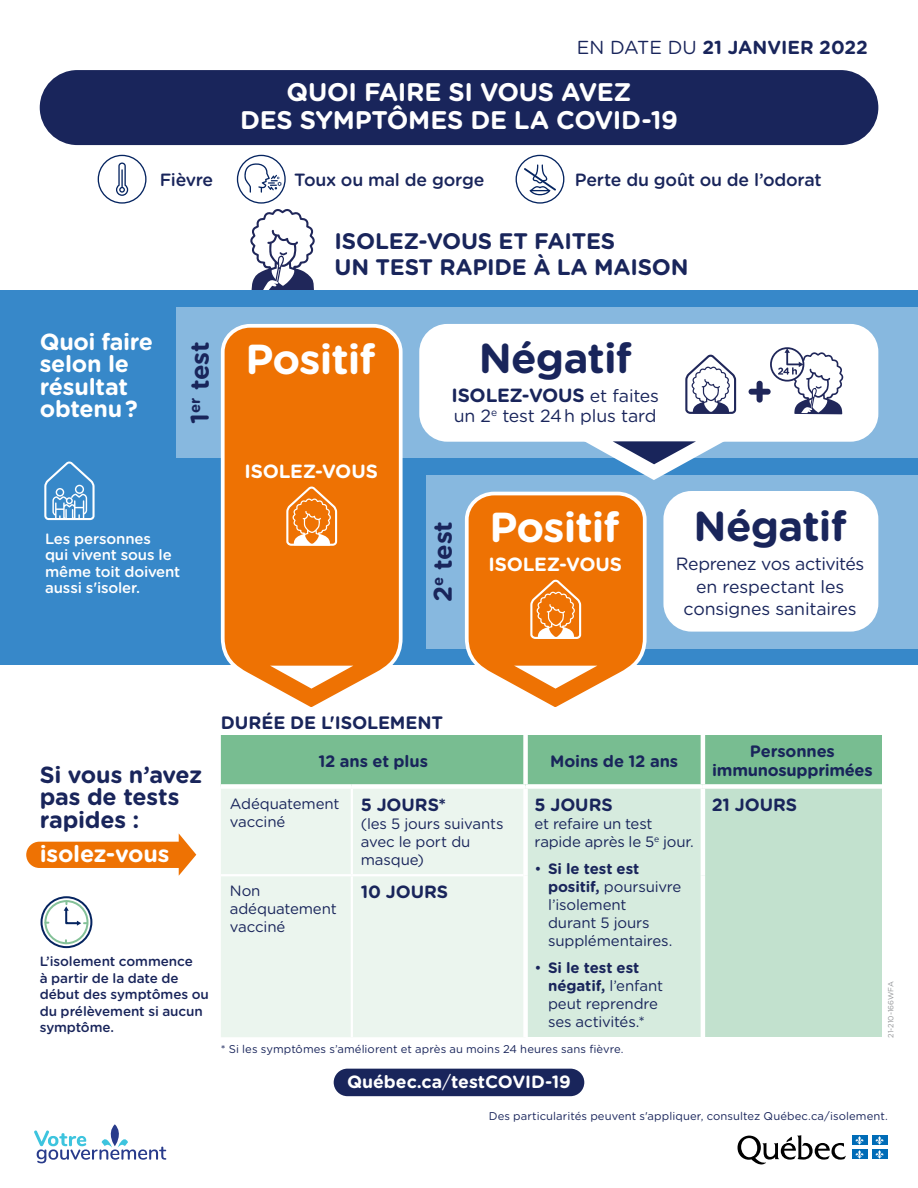
<style>
.page{position:relative;width:918px;height:1188px;background:#fff}
.page>*{position:absolute;margin:0;border:0;box-sizing:border-box;transform-origin:0 0}
.t1{font:700 42px "Gotham Rounded";letter-spacing:-.02em;color:#fff}
.t2{font:700 42px "Gotham Rounded";letter-spacing:-.02em;color:#19255b}
.t3{font:700 25.65px "Gotham Rounded";letter-spacing:-.01em;color:#19255b}
.t4{font:700 25.5px/28.5px "Gotham Rounded";letter-spacing:-.01em;color:#fff;text-align:center}
.t5{font:700 23.25px/22.4px "Gotham Rounded";letter-spacing:-.01em;color:#fff}
.t6{font:700 23.25px/22.4px "Gotham Rounded";letter-spacing:-.01em;color:#19255b}
.t7{font:700 22.5px/25.5px "Gotham Rounded";letter-spacing:-.01em;color:#19255b}
.t8{font:700 19.05px "Gotham Rounded";letter-spacing:-.01em;color:#fff}
.t9{font:700 19.05px "Gotham Rounded";letter-spacing:-.01em;color:#19255b}
.t10{font:700 18.9px "Gotham Rounded";color:#19255b}
.t11{font:700 18px "Gotham Rounded";letter-spacing:-.005em;color:#19255b}
.t12{font:17.7px/22.4px "Gotham Rounded";letter-spacing:-.01em;color:#19255b;text-align:center}
.t13{font:500 17.7px "Gotham Rounded";letter-spacing:-.01em;color:#19255b}
.TD{font:700 17.7px "Gotham Rounded";letter-spacing:-.005em;color:#19255b}
.L{font:700 17.7px "Gotham Rounded";color:#fff}
.TH{font:700 16.5px/18.8px "Gotham Rounded";letter-spacing:-.01em;color:#19255b;text-align:center}
.TD-2{font:15px/18px "Gotham Rounded";letter-spacing:-.01em;color:#19255b}
.t14{font:500 15px/16.5px "Gotham Rounded";letter-spacing:-.01em;color:#fff}
.t15{font:500 13.5px/16.5px "Gotham Rounded";letter-spacing:-.005em;color:#19255b}
.Note{font:11.25px "Gotham Rounded";letter-spacing:.01em;color:#19255b}
.t16{font:7.5px "Gotham Rounded";color:#939598}
.s1{font-weight:400}
.s2{font-weight:400;font-size:17.7px}
.s3{font-weight:700}
</style>
<div class="page">
<div style="left:0;top:290px;width:918px;height:375px;background:#3788c9"></div>
<div style="left:40px;top:70px;width:838px;height:75px;background:#19255b;border-radius:38px"></div>
<svg style="left:98px;top:155px;width:49px;height:49px"></svg>
<svg style="left:237px;top:155px;width:78px;height:135px"></svg>
<svg style="left:516px;top:155px;width:48px;height:49px"></svg>
<div style="left:177px;top:307px;width:741px;height:151px;background:#87b8df"></div>
<div style="left:427px;top:475px;width:491px;height:173px;background:#87b8df"></div>
<svg style="left:220px;top:324px;width:183px;height:383px;background:#ee8424"></svg>
<svg style="left:270px;top:666px;width:83px;height:23px"></svg>
<svg style="left:463px;top:491px;width:185px;height:216px"></svg>
<div style="left:421px;top:326px;width:455px;height:114px;background:#fff;border-radius:26px"></div>
<div style="left:419px;top:324px;width:459px;height:118px;border:4px solid #fff;border-radius:26px"></div>
<div style="left:665px;top:493px;width:211px;height:137px;background:#fff;border-radius:26px"></div>
<div style="left:663px;top:491px;width:215px;height:141px;border:4px solid #fff;border-radius:26px"></div>
<svg style="left:579px;top:438px;width:151px;height:42px"></svg>
<svg style="left:26px;top:833px;width:170px;height:43px"></svg>
<svg style="left:685px;top:354px;width:52px;height:60px"></svg>
<svg style="left:749px;top:381px;width:22px;height:22px"></svg>
<svg style="left:771px;top:348px;width:32px;height:33px"></svg>
<div style="left:770px;top:347px;width:34px;height:35px;border:2px solid #20275a;border-radius:50%"></div>
<svg style="left:778px;top:348px;width:65px;height:66px"></svg>
<div style="left:334px;top:1069px;width:250px;height:27px;background:#19255b;border-radius:14px"></div>
<div style="left:221px;top:735px;width:661px;height:49px;background:#78bd91"></div>
<div style="left:221px;top:789px;width:302px;height:248px;background:#ebf5ee"></div>
<div style="left:526px;top:786px;width:177px;height:251px;background:#d6ebde"></div>
<div style="left:703px;top:786px;width:179px;height:251px;background:#c2e1ce"></div>
<hr style="left:351px;top:789px;width:2px;height:85px;background:#fff">
<hr style="left:221px;top:874px;width:131px;height:2px;background:#fff">
<hr style="left:352px;top:874px;width:171px;height:2px;background:#fff">
<hr style="left:351px;top:876px;width:2px;height:161px;background:#fff">
<div style="left:523px;top:735px;width:5px;height:49px;background:#fff"></div>
<hr style="left:701px;top:735px;width:4px;height:49px;background:#fff">
<div style="left:523px;top:789px;width:5px;height:86px;background:#fff"></div>
<hr style="left:701px;top:789px;width:4px;height:86px;background:#fff">
<div style="left:523px;top:875px;width:5px;height:162px;background:#fff"></div>
<hr style="left:701px;top:875px;width:4px;height:162px;background:#fff">
<div style="left:526px;top:784px;width:177px;height:5px;background:#fff"></div>
<div style="left:703px;top:784px;width:179px;height:5px;background:#fff"></div>
<svg style="left:64px;top:901px;width:23px;height:25px"></svg>
<div style="left:44px;top:900px;width:45px;height:44px;border:2px solid #84c198;border-radius:50%"></div>
<div style="left:41px;top:896px;width:51px;height:52px;border:2px solid #052460;border-radius:50%"></div>
<svg style="left:44px;top:461px;width:51px;height:59px"></svg>
<svg style="left:738px;top:1135px;width:108px;height:30px"></svg>
<div style="left:852px;top:1136px;width:15px;height:9px;background:#006cb7"></div>
<div style="left:872px;top:1136px;width:15px;height:9px;background:#006cb7"></div>
<div style="left:852px;top:1150px;width:15px;height:9px;background:#006cb7"></div>
<svg style="left:855px;top:1136px;width:9px;height:23px"></svg>
<div style="left:872px;top:1150px;width:15px;height:9px;background:#006cb7"></div>
<svg style="left:875px;top:1136px;width:9px;height:23px"></svg>
<svg style="left:34px;top:1124px;width:132px;height:39px"></svg>
<h1 class="t10" style="left:577px;top:33px;width:293px"><span class="s1">EN DATE DU</span> 21 JANVIER 2022</h1>
<p class="t4" style="left:240px;top:77px;width:440px">QUOI FAIRE SI VOUS AVEZ<br>DES SYMPTÔMES DE LA COVID-19</p>
<p class="t13" style="left:160px;top:167px;width:55px">Fièvre</p>
<p class="t13" style="left:294px;top:167px;width:192px">Toux ou mal de gorge</p>
<p class="t13" style="left:575px;top:167px;width:248px">Perte du goût ou de l’odorat</p>
<h2 class="t5" style="left:40px;top:330px;width:115px">Quoi faire selon le résultat obtenu ?</h2>
<h2 class="t3" style="left:181px;top:424px;width:83px;rotate:-90deg">1<sup>er</sup> test</h2>
<p class="t14" style="left:45px;top:530px;width:137px">Les personnes<br>qui vivent sous le même toit doivent aussi s'isoler.</p>
<h2 class="t7" style="left:335px;top:227px;width:355px">ISOLEZ-VOUS ET FAITES<br>UN TEST RAPIDE À LA MAISON</h2>
<p class="t1" style="left:245px;top:329px;width:132px">Positif</p>
<p class="t8" style="left:245px;top:457px;width:135px">ISOLEZ-VOUS</p>
<p class="t2" style="left:479px;top:327px;width:155px">Négatif</p>
<p class="t9" style="left:451px;top:381px;width:209px">ISOLEZ-VOUS <span class="s2">et faites</span></p>
<p class="t12" style="left:454px;top:404px;width:204px">un 2<sup>e</sup> test 24 h plus tard</p>
<h2 class="t3" style="left:424px;top:602px;width:82px;rotate:-90deg">2<sup>e</sup> test</h2>
<p class="t1" style="left:489px;top:496px;width:132px">Positif</p>
<p class="t8" style="left:489px;top:551px;width:135px">ISOLEZ-VOUS</p>
<p class="t2" style="left:694px;top:495px;width:155px">Négatif</p>
<p class="t12" style="left:676px;top:552px;width:190px">Reprenez vos activités en respectant les consignes sanitaires</p>
<h2 class="t6" style="left:40px;top:763px;width:164px">Si vous n’avez pas de tests rapides :</h2>
<h2 class="t5" style="left:40px;top:841px;width:131px">isolez-vous</h2>
<p class="t15" style="left:40px;top:953px;width:171px">L’isolement commence<br>à partir de la date de début des symptômes ou du prélèvement si aucun symptôme.</p>
<h3 class="t11" style="left:221px;top:709px;width:224px">DURÉE DE L'ISOLEMENT</h3>
<p class="TH" style="left:318px;top:751px;width:111px">12 ans et plus</p>
<p class="TH" style="left:550px;top:751px;width:130px">Moins de 12 ans</p>
<p class="TH" style="left:712px;top:741px;width:162px">Personnes immunosupprimées</p>
<p class="TD-2" style="left:230px;top:794px;width:111px">Adéquatement vacciné</p>
<p class="TD" style="left:361px;top:792px;width:87px">5 JOURS*</p>
<p class="TD" style="left:535px;top:792px;width:80px">5 JOURS</p>
<p class="TD-2" style="left:535px;top:814px;width:161px">et refaire un test rapide après le 5<sup>e</sup> jour.</p>
<p class="TD-2" style="left:548px;top:859px;width:135px;text-indent:-14px">• <span class="s3">Si le test est positif,</span> poursuivre l’isolement<br>durant 5 jours supplémentaires.</p>
<p class="TD-2" style="left:548px;top:958px;width:117px;text-indent:-14px">• <span class="s3">Si le test est négatif,</span> l’enfant peut reprendre ses activités.*</p>
<p class="TD" style="left:712px;top:792px;width:87px">21 JOURS</p>
<p class="TD-2" style="left:361px;top:814px;width:144px">(les 5 jours suivants avec le port du masque)</p>
<p class="TD-2" style="left:230px;top:881px;width:108px">Non adéquatement vacciné</p>
<p class="TD" style="left:361px;top:879px;width:89px">10 JOURS</p>
<p class="Note" style="left:221px;top:1041px;width:404px">* Si les symptômes s’améliorent et après au moins 24 heures sans fièvre.</p>
<p class="L" style="left:347px;top:1069px;width:225px">Québec.ca<span class="s1">/</span>testCOVID-19</p>
<p class="t16" style="left:886px;top:1038px;width:58px;rotate:-90deg">21-210-166WFA</p>
<p class="Note" style="left:489px;top:1108px;width:401px">Des particularités peuvent s'appliquer, consultez Québec.ca/isolement.</p>
</div>
